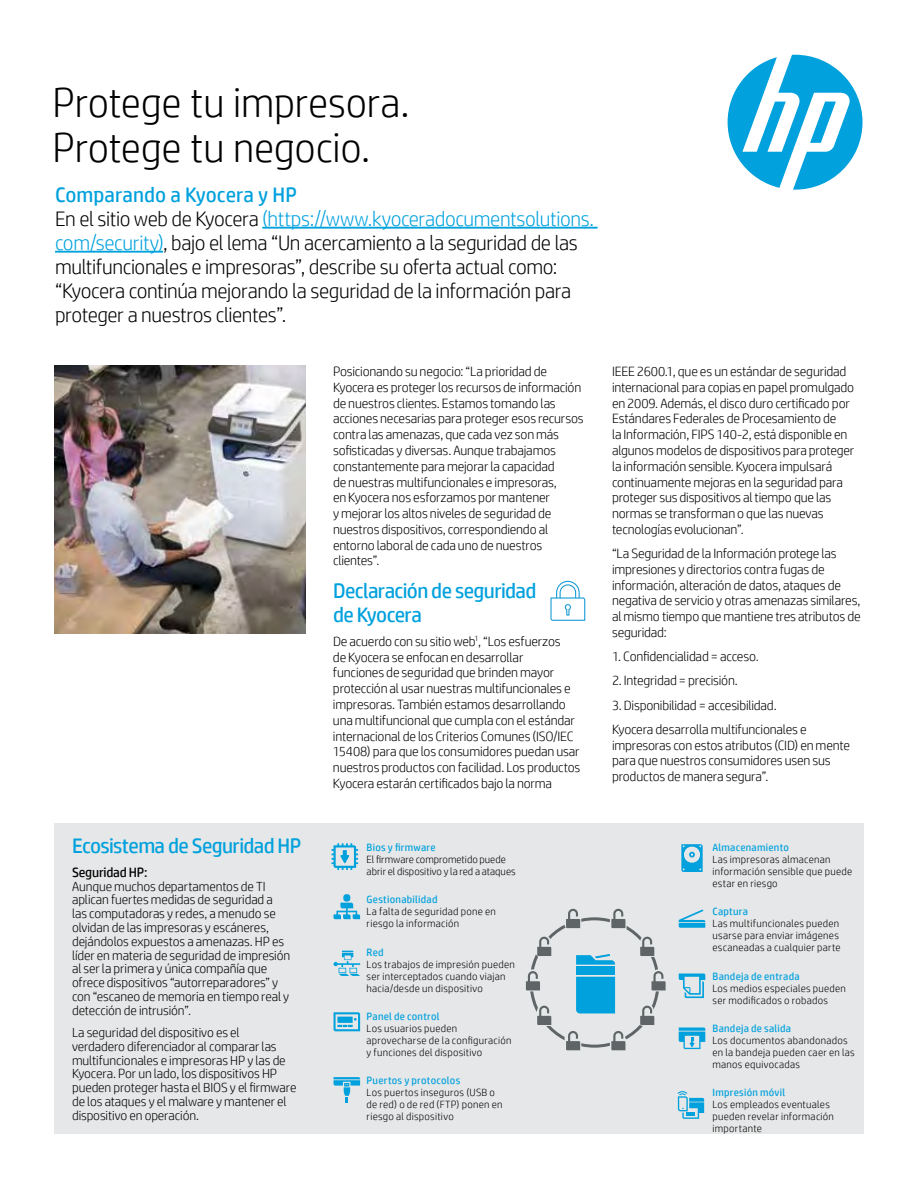
<style>
.page{position:relative;width:918px;height:1188px;background:#fff}
.page>*{position:absolute;margin:0;border:0;box-sizing:border-box;transform-origin:0 0}
.t1{font:300 42px/45px "HP Simplified";letter-spacing:-.005em;color:#000}
.t2{font:300 21px/24px "HP Simplified";letter-spacing:-.02em;color:#000}
.t3{font:21px/24px "HP Simplified";letter-spacing:-.03em;color:#00a1dd}
.t4{font:300 13.5px/15.8px "HP Simplified";letter-spacing:-.015em;color:#000}
.t5{font:13.5px "HP Simplified";letter-spacing:-.015em;color:#000}
.t6{font:300 13.2px/13.8px "HP Simplified";letter-spacing:-.01em;color:#000}
.t7{font:300 10.5px/12px "HP Simplified";letter-spacing:.025em;color:#000}
.t8{font:10.5px "HP Simplified";letter-spacing:.025em;color:#00a1dd}
.t9{font:300 10.5px/12px "HP Simplified";color:#000}
.s1{font-weight:400;color:#00a1dd}
.s2{color:#00a1dd}
</style>
<div class="page">
<hr style="left:262px;top:227px;width:336px;height:2px;background:#00a1dd">
<hr style="left:55px;top:251px;width:108px;height:2px;background:#00a1dd">
<img style="left:54px;top:365px;width:252px;height:268px">
<svg style="left:728px;top:55px;width:135px;height:135px"></svg>
<svg style="left:550px;top:581px;width:35px;height:40px"></svg>
<div style="left:54px;top:823px;width:810px;height:311px;background:#e6e7e8"></div>
<svg style="left:331px;top:843px;width:27px;height:27px"></svg>
<svg style="left:334px;top:903px;width:26px;height:16px"></svg>
<div style="left:343px;top:894px;width:7px;height:8px;background:#00a1dd;border-radius:50%"></div>
<svg style="left:334px;top:951px;width:26px;height:25px"></svg>
<svg style="left:334px;top:1012px;width:26px;height:19px"></svg>
<svg style="left:334px;top:1077px;width:26px;height:26px"></svg>
<svg style="left:681px;top:844px;width:22px;height:28px"></svg>
<svg style="left:679px;top:909px;width:26px;height:19px"></svg>
<svg style="left:679px;top:974px;width:26px;height:24px"></svg>
<svg style="left:679px;top:1028px;width:26px;height:21px"></svg>
<svg style="left:678px;top:1091px;width:26px;height:28px"></svg>
<svg style="left:525px;top:908px;width:141px;height:143px"></svg>
<h1 class="t1" style="left:52px;top:79px;width:359px">Protege tu impresora.<br>Protege tu negocio.</h1>
<p class="t2" style="left:55px;top:182px;width:540px"><span class="s1">Comparando a Kyocera y HP<br></span>En el sitio web de Kyocera <span class="s2">(https://www.kyoceradocumentsolutions. com/security)</span>, bajo el lema “Un acercamiento a la seguridad de las multifuncionales e impresoras”, describe su oferta actual como: “Kyocera continúa mejorando la seguridad de la información para proteger a nuestros clientes”.</p>
<h2 class="t3" style="left:72px;top:833px;width:231px">Ecosistema de Seguridad HP</h2>
<p class="t5" style="left:72px;top:863px;width:77px">Seguridad HP:</p>
<p class="t6" style="left:72px;top:879px;width:220px">Aunque muchos departamentos de TI aplican fuertes medidas de seguridad a las computadoras y redes, a menudo se olvidan de las impresoras y escáneres, dejándolos expuestos a amenazas. HP es líder en materia de seguridad de impresión al ser la primera y única compañía que ofrece dispositivos “autorreparadores” y con “escaneo de memoria en tiempo real y detección de intrusión”.</p>
<p class="t6" style="left:72px;top:1025px;width:226px">La seguridad del dispositivo es el<br>verdadero diferenciador al comparar las multifuncionales e impresoras HP y las de Kyocera. Por un lado, los dispositivos HP pueden proteger hasta el BIOS y el firmware de los ataques y el malware y mantener el dispositivo en operación.</p>
<p class="t4" style="left:333px;top:363px;width:252px">Posicionando su negocio: “La prioridad de Kyocera es proteger los recursos de información de nuestros clientes. Estamos tomando las acciones necesarias para proteger esos recursos contra las amenazas, que cada vez son más sofisticadas y diversas. Aunque trabajamos constantemente para mejorar la capacidad<br>de nuestras multifuncionales e impresoras,<br>en Kyocera nos esforzamos por mantener<br>y mejorar los altos niveles de seguridad de nuestros dispositivos, correspondiendo al entorno laboral de cada uno de nuestros clientes”.</p>
<h2 class="t3" style="left:333px;top:578px;width:205px">Declaración de seguridad de Kyocera</h2>
<p class="t4" style="left:333px;top:633px;width:249px">De acuerdo con su sitio web<sup>1</sup>, “Los esfuerzos<br>de Kyocera se enfocan en desarrollar<br>funciones de seguridad que brinden mayor protección al usar nuestras multifuncionales e impresoras. También estamos desarrollando una multifuncional que cumpla con el estándar internacional de los Criterios Comunes (ISO/IEC 15408) para que los consumidores puedan usar nuestros productos con facilidad. Los productos Kyocera estarán certificados bajo la norma</p>
<p class="t8" style="left:367px;top:841px;width:71px">Bios y firmware</p>
<p class="t9" style="left:367px;top:853px;width:151px">El firmware comprometido puede abrir el dispositivo y la red a ataques</p>
<p class="t8" style="left:367px;top:893px;width:72px">Gestionabilidad</p>
<p class="t7" style="left:367px;top:905px;width:131px">La falta de seguridad pone en riesgo la información</p>
<p class="t8" style="left:367px;top:945px;width:19px">Red</p>
<p class="t7" style="left:367px;top:958px;width:150px">Los trabajos de impresión pueden ser interceptados cuando viajan hacia/desde un dispositivo</p>
<p class="t8" style="left:367px;top:1009px;width:75px">Panel de control</p>
<p class="t7" style="left:367px;top:1022px;width:146px">Los usuarios pueden aprovecharse de la configuración y funciones del dispositivo</p>
<p class="t8" style="left:367px;top:1073px;width:95px">Puertos y protocolos</p>
<p class="t7" style="left:367px;top:1086px;width:137px">Los puertos inseguros (USB o de red) o de red (FTP) ponen en riesgo al dispositivo</p>
<p class="t4" style="left:612px;top:363px;width:244px">IEEE 2600.1, que es un estándar de seguridad internacional para copias en papel promulgado en 2009. Además, el disco duro certificado por Estándares Federales de Procesamiento de<br>la Información, FIPS 140-2, está disponible en algunos modelos de dispositivos para proteger la información sensible. Kyocera impulsará continuamente mejoras en la seguridad para proteger sus dispositivos al tiempo que las normas se transforman o que las nuevas tecnologías evolucionan”.</p>
<p class="t4" style="left:612px;top:545px;width:250px">“La Seguridad de la Información protege las impresiones y directorios contra fugas de información, alteración de datos, ataques de negativa de servicio y otras amenazas similares, al mismo tiempo que mantiene tres atributos de seguridad:</p>
<p class="t4" style="left:612px;top:648px;width:148px">1. Confidencialidad = acceso.</p>
<p class="t4" style="left:612px;top:672px;width:127px">2. Integridad = precisión.</p>
<p class="t4" style="left:612px;top:692px;width:196px;line-height:24.3px">3. Disponibilidad = accesibilidad.<br>Kyocera desarrolla multifuncionales e</p>
<p class="t4" style="left:612px;top:737px;width:239px">impresoras con estos atributos (CID) en mente para que nuestros consumidores usen sus productos de manera segura”.</p>
<p class="t8" style="left:713px;top:841px;width:78px">Almacenamiento</p>
<p class="t7" style="left:713px;top:853px;width:141px">Las impresoras almacenan información sensible que puede estar en riesgo</p>
<p class="t8" style="left:713px;top:905px;width:37px">Captura</p>
<p class="t7" style="left:713px;top:917px;width:130px">Las multifuncionales pueden usarse para enviar imágenes escaneadas a cualquier parte</p>
<p class="t8" style="left:713px;top:969px;width:89px">Bandeja de entrada</p>
<p class="t7" style="left:713px;top:982px;width:135px">Los medios especiales pueden ser modificados o robados</p>
<p class="t8" style="left:713px;top:1021px;width:80px">Bandeja de salida</p>
<p class="t7" style="left:713px;top:1034px;width:144px">Los documentos abandonados en la bandeja pueden caer en las manos equivocadas</p>
<p class="t8" style="left:713px;top:1085px;width:74px">Impresión móvil</p>
<p class="t7" style="left:713px;top:1098px;width:123px">Los empleados eventuales pueden revelar información importante</p>
</div>
